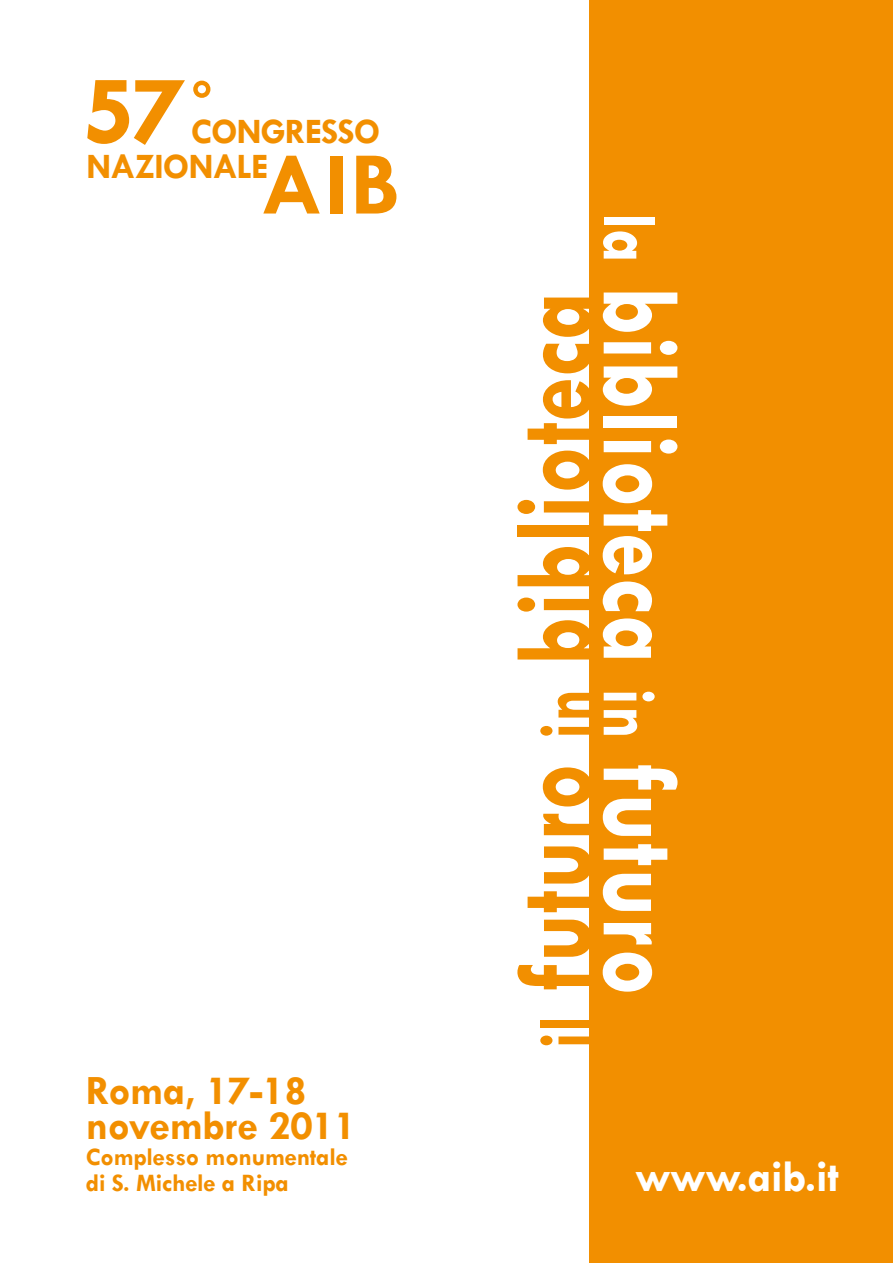
<style>
.page{position:relative;width:893px;height:1263px;background:#fff}
.page>*{position:absolute;margin:0;border:0;box-sizing:border-box;transform-origin:0 0}
.t1{font:700 100.8px "Tw Cen";color:#f28f00}
.t2{font:700 90.15px "Tw Cen";color:#f28f00}
.t3{font:700 55.2px "Tw Cen";color:#f28f00}
.t4{font:700 45px "Tw Cen";letter-spacing:-.01em;color:#fff}
.t5{font:700 42px/35.4px "Tw Cen";letter-spacing:-.01em;color:#f28f00}
.t6{font:700 36px "Tw Cen";letter-spacing:-.025em;color:#f28f00}
.t7{font:700 25.35px/25.8px "Tw Cen";letter-spacing:-.01em;color:#f28f00}
</style>
<div class="page">
<div style="left:589px;top:0;width:304px;height:1263px;background:#f28f00"></div>
<svg style="left:540px;top:1035px;width:49px;height:10px"></svg>
<div style="left:540px;top:1020px;width:51px;height:7px;background:#f28f00"></div>
<svg style="left:517px;top:965px;width:72px;height:24px"></svg>
<svg style="left:544px;top:920px;width:45px;height:37px"></svg>
<svg style="left:528px;top:891px;width:61px;height:21px"></svg>
<svg style="left:544px;top:846px;width:45px;height:37px"></svg>
<svg style="left:543px;top:814px;width:46px;height:21px"></svg>
<svg style="left:543px;top:767px;width:46px;height:39px"></svg>
<svg style="left:540px;top:726px;width:49px;height:10px"></svg>
<svg style="left:558px;top:693px;width:31px;height:24px"></svg>
<svg style="left:517px;top:620px;width:72px;height:39px"></svg>
<svg style="left:517px;top:597px;width:72px;height:15px"></svg>
<svg style="left:517px;top:547px;width:72px;height:39px"></svg>
<div style="left:518px;top:526px;width:73px;height:11px;background:#f28f00"></div>
<svg style="left:517px;top:500px;width:72px;height:14px"></svg>
<svg style="left:543px;top:451px;width:46px;height:39px"></svg>
<svg style="left:528px;top:380px;width:61px;height:64px"></svg>
<svg style="left:543px;top:344px;width:46px;height:29px"></svg>
<svg style="left:543px;top:298px;width:46px;height:39px"></svg>
<div style="left:604px;top:217px;width:50px;height:7px;background:#fff"></div>
<svg style="left:603px;top:231px;width:34px;height:28px"></svg>
<svg style="left:603px;top:292px;width:74px;height:40px"></svg>
<svg style="left:604px;top:341px;width:73px;height:14px"></svg>
<svg style="left:603px;top:366px;width:74px;height:40px"></svg>
<div style="left:604px;top:416px;width:73px;height:11px;background:#fff"></div>
<svg style="left:604px;top:440px;width:73px;height:14px"></svg>
<svg style="left:603px;top:464px;width:49px;height:39px"></svg>
<svg style="left:603px;top:510px;width:64px;height:64px"></svg>
<svg style="left:603px;top:581px;width:49px;height:30px"></svg>
<svg style="left:603px;top:618px;width:49px;height:40px"></svg>
<svg style="left:604px;top:692px;width:51px;height:9px"></svg>
<svg style="left:604px;top:710px;width:33px;height:25px"></svg>
<svg style="left:604px;top:765px;width:73px;height:25px"></svg>
<svg style="left:603px;top:799px;width:48px;height:37px"></svg>
<svg style="left:604px;top:844px;width:63px;height:21px"></svg>
<svg style="left:603px;top:874px;width:48px;height:37px"></svg>
<svg style="left:604px;top:923px;width:48px;height:21px"></svg>
<svg style="left:603px;top:952px;width:49px;height:40px"></svg>
<h1 class="t1" style="left:82px;top:51px;width:106px">57</h1>
<h3 class="t3" style="left:191px;top:70px;width:24px">°</h3>
<h3 class="t6" style="left:191px;top:110px;width:191px">CONGRESSO</h3>
<h3 class="t6" style="left:87px;top:145px;width:183px">NAZIONALE</h3>
<h2 class="t2" style="left:261px;top:131px;width:139px">AIB</h2>
<h3 class="t5" style="left:86px;top:1071px;width:272px">Roma, 17-18 novembre 2011</h3>
<p class="t7" style="left:86px;top:1143px;width:263px">Complesso monumentale di S. Michele a Ripa</p>
<h3 class="t4" style="left:635px;top:1149px;width:206px">www.aib.it</h3>
</div>
